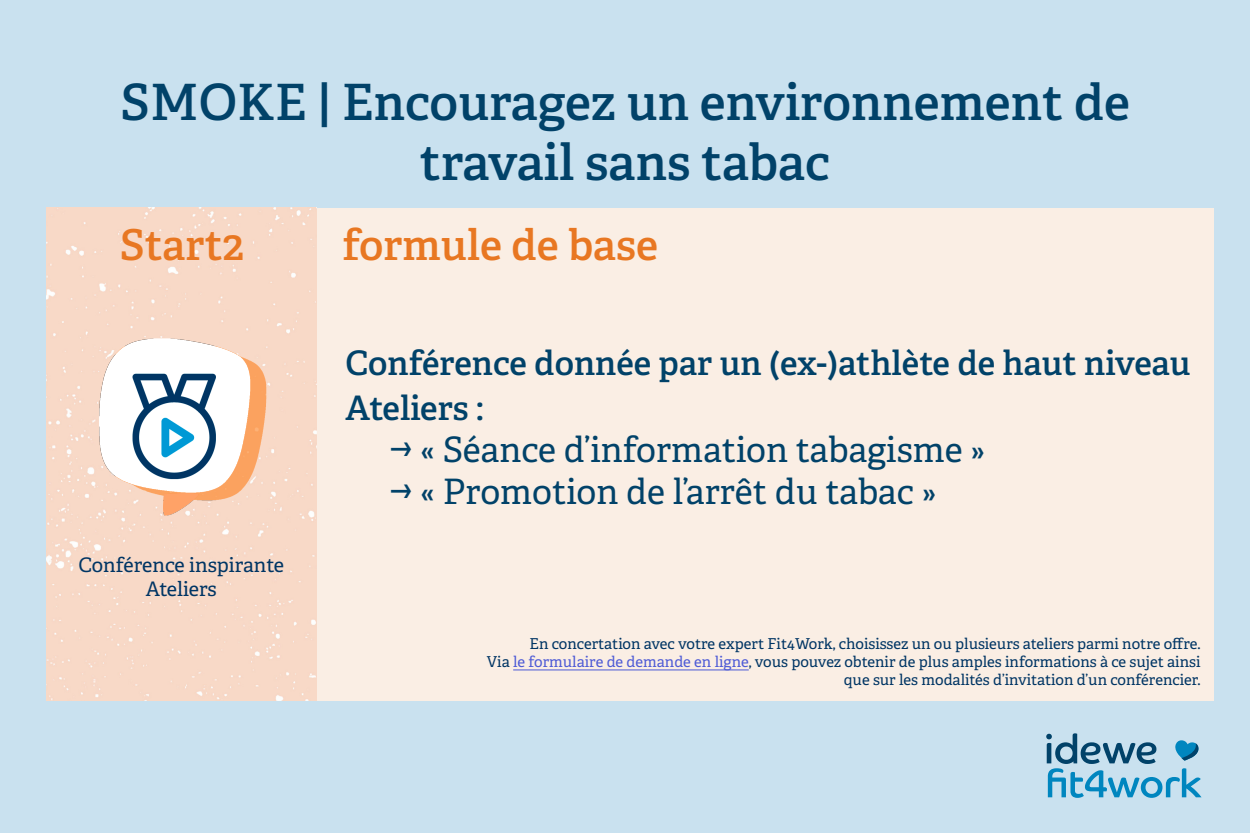
<style>
.page{position:relative;width:1250px;height:833px;background:#fff}
.page>*{position:absolute;margin:0;border:0;box-sizing:border-box;transform-origin:0 0}
.t1{font:600 50px/60px "Adelle";color:#014269;text-align:center}
.t2{font:600 42.5px "Adelle";color:#e87722}
.t3{font:35px "Adelle";color:#014269}
.t4{font:600 33.75px "Adelle";color:#014269}
.t5{font:20px "Adelle";color:#003564}
.t6{font:15px/18px "Adelle";color:#003564;text-align:right}
.s1{color:#4f5cd6}
</style>
<div class="page">
<div style="left:0;top:0;width:1250px;height:832px;background:#c9e1ef"></div>
<div style="left:47px;top:208px;width:1167px;height:492px;background:#fcefe4"></div>
<svg style="left:1046px;top:733px;width:156px;height:64px;background:#88bad4"></svg>
<div style="left:47px;top:208px;width:270px;height:492px;background:#f8d9c7"></div>
<img style="left:48px;top:319px;width:268px;height:237px">
<hr style="left:513px;top:669px;width:236px;height:1px;background:#4f5cd6">
<p class="t1" style="left:120px;top:73px;width:1011px">SMOKE | Encouragez un environnement de travail sans tabac</p>
<p class="t2" style="left:120px;top:218px;width:126px">Start2</p>
<p class="t5" style="left:78px;top:553px;width:207px">Conférence inspirante</p>
<p class="t5" style="left:146px;top:577px;width:73px">Ateliers</p>
<p class="t2" style="left:342px;top:218px;width:317px">formule de base</p>
<p class="t4" style="left:346px;top:342px;width:846px">Conférence donnée par un (ex-)athlète de haut niveau</p>
<p class="t4" style="left:346px;top:387px;width:140px">Ateliers :</p>
<p class="t3" style="left:391px;top:428px;width:596px">➡ « Séance d’information tabagisme »</p>
<p class="t3" style="left:391px;top:470px;width:548px">➡ « Promotion de l’arrêt du tabac »</p>
<p class="t6" style="left:530px;top:635px;width:673px">En concertation avec votre expert Fit4Work, choisissez un ou plusieurs ateliers parmi notre offre.</p>
<p class="t6" style="left:487px;top:653px;width:715px">Via <span class="s1">le formulaire de demande en ligne</span>, vous pouvez obtenir de plus amples informations à ce sujet ainsi que sur les modalités d’invitation d’un conférencier.</p>
</div>
